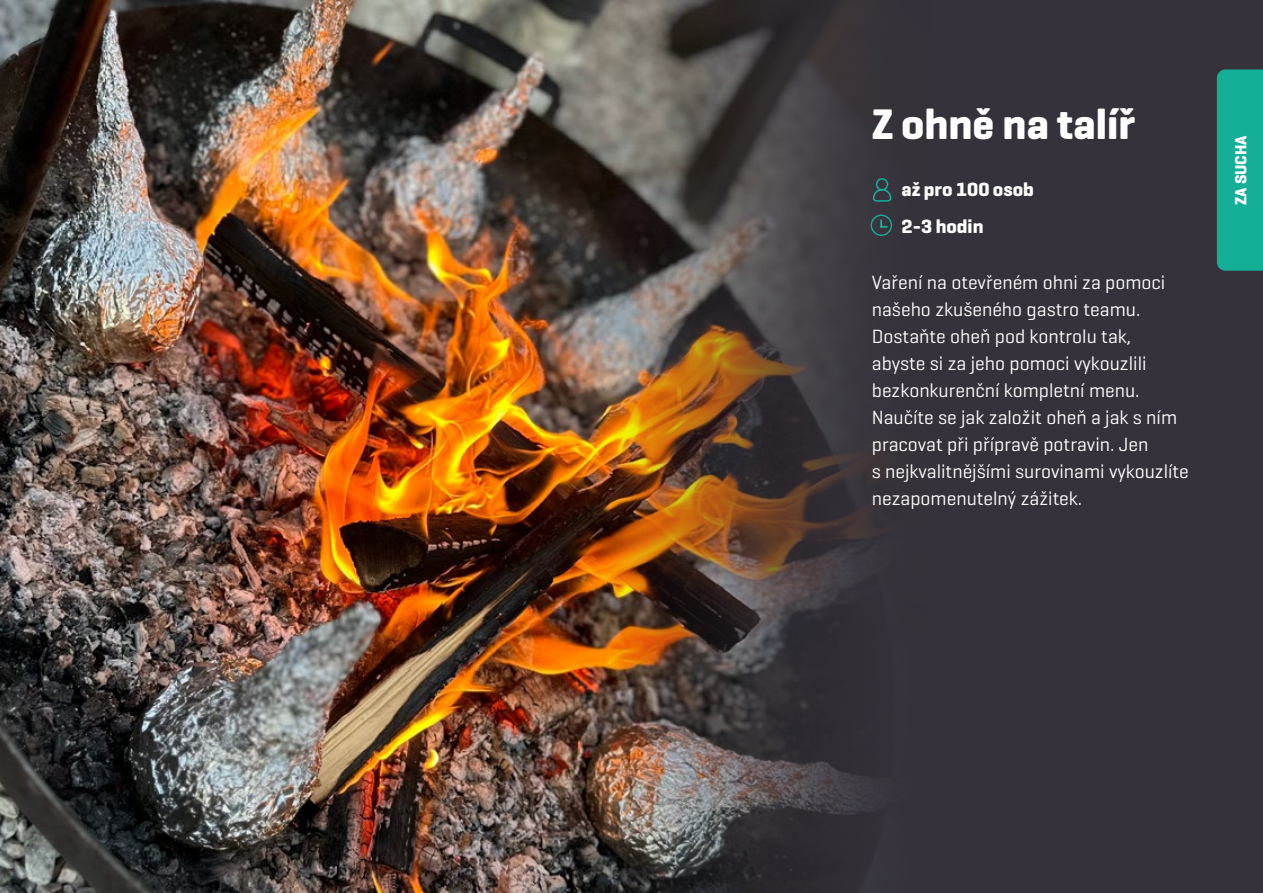
<style>
.page{position:relative;width:1263px;height:893px;background:#fff}
.page>*{position:absolute;margin:0;border:0;box-sizing:border-box;transform-origin:0 0}
.t1{font:700 43.5px "Geogrotesque";color:#fff}
.t2{font:19.5px/27px "Geogrotesque";color:#fff}
.t3{font:700 19.5px/37px "Geogrotesque";color:#fff}
.t4{font:700 16.5px "Geogrotesque";color:#fff}
</style>
<div class="page">
<div style="left:931px;top:0;width:332px;height:893px;background:#35323b"></div>
<img style="left:0;top:0;width:608px;height:893px">
<img style="left:608px;top:0;width:115px;height:893px">
<svg style="left:723px;top:0;width:208px;height:893px;fill:#37333b"></svg>
<div style="left:871px;top:215px;width:21px;height:21px;border:1px solid #15af97;border-radius:50%"></div>
<svg style="left:880px;top:220px;width:7px;height:8px"></svg>
<svg style="left:872px;top:177px;width:20px;height:25px"></svg>
<div style="left:1217px;top:69px;width:46px;height:202px;background:#15af97"></div>
<h1 class="t1" style="left:872px;top:97px;width:265px">Z ohně na talíř</h1>
<p class="t3" style="left:901px;top:171px;width:134px">až pro 100 osob<br>2-3 hodin</p>
<p class="t2" style="left:872px;top:268px;width:319px">Vaření na otevřeném ohni za pomoci našeho zkušeného gastro teamu.<br>Dostaňte oheň pod kontrolu tak, abyste si za jeho pomoci vykouzlili bezkonkurenční kompletní menu.<br>Naučíte se jak založit oheň a jak s ním pracovat při přípravě potravin. Jen<br>s nejkvalitnějšími surovinami vykouzlíte nezapomenutelný zážitek.</p>
<p class="t4" style="left:1231px;top:205px;width:71px;rotate:-90deg">ZA SUCHA</p>
</div>
